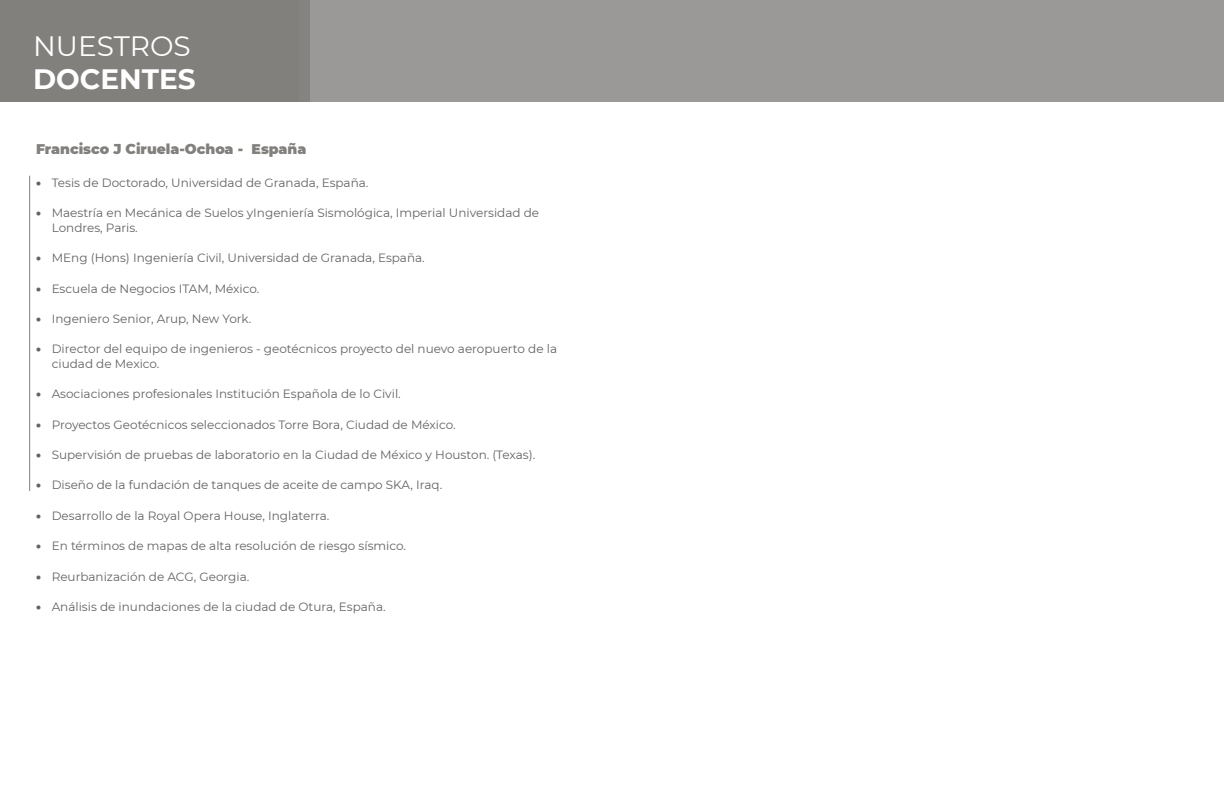
<style>
.page{position:relative;width:1224px;height:792px;background:#fff}
.page>*{position:absolute;margin:0;border:0;box-sizing:border-box;transform-origin:0 0}
.t1{font:28px "Montserrat";color:#fff}
.t2{font:700 28px "Montserrat";color:#fff}
.t3{font:900 14px "Montserrat";color:#82807d}
.t4{font:12px/14.4px "Montserrat";color:#636363}
.s1{font-weight:900}
</style>
<div class="page">
<div style="left:0;top:0;width:299px;height:102px;background:#82807d"></div>
<div style="left:299px;top:0;width:925px;height:102px;background:#9b9997"></div>
<hr style="left:29px;top:176px;width:1px;height:315px;background:#82807d">
<h1 class="t1" style="left:33px;top:26px;width:159px">NUESTROS</h1>
<h1 class="t2" style="left:33px;top:59px;width:164px">DOCENTES</h1>
<p class="t3" style="left:36px;top:139px;width:272px">Francisco J Ciruela-Ochoa - España</p>
<p class="t4" style="left:36px;top:175px;width:334px"><span class="s1">•</span> Tesis de Doctorado, Universidad de Granada, España.</p>
<p class="t4" style="left:52px;top:206px;width:489px;text-indent:-16px"><span class="s1">•</span> Maestría en Mecánica de Suelos yIngeniería Sismológica, Imperial Universidad de<br>Londres, Paris.</p>
<p class="t4" style="left:36px;top:250px;width:390px"><span class="s1">•</span> MEng (Hons) Ingeniería Civil, Universidad de Granada, España.</p>
<p class="t4" style="left:36px;top:281px;width:225px"><span class="s1">•</span> Escuela de Negocios ITAM, México.</p>
<p class="t4" style="left:36px;top:311px;width:217px"><span class="s1">•</span> Ingeniero Senior, Arup, New York.</p>
<p class="t4" style="left:52px;top:342px;width:507px;text-indent:-16px"><span class="s1">•</span> Director del equipo de ingenieros - geotécnicos proyecto del nuevo aeropuerto de la ciudad de Mexico.</p>
<p class="t4" style="left:36px;top:386px;width:366px"><span class="s1">•</span> Asociaciones profesionales Institución Española de lo Civil.</p>
<p class="t4" style="left:36px;top:417px;width:421px"><span class="s1">•</span> Proyectos Geotécnicos seleccionados Torre Bora, Ciudad de México.</p>
<p class="t4" style="left:36px;top:447px;width:501px"><span class="s1">•</span> Supervisión de pruebas de laboratorio en la Ciudad de México y Houston. (Texas).</p>
<p class="t4" style="left:36px;top:477px;width:408px"><span class="s1">•</span> Diseño de la fundación de tanques de aceite de campo SKA, Iraq.</p>
<p class="t4" style="left:36px;top:508px;width:295px"><span class="s1">•</span> Desarrollo de la Royal Opera House, Inglaterra.</p>
<p class="t4" style="left:36px;top:538px;width:372px"><span class="s1">•</span> En términos de mapas de alta resolución de riesgo sísmico.</p>
<p class="t4" style="left:36px;top:569px;width:215px"><span class="s1">•</span> Reurbanización de ACG, Georgia.</p>
<p class="t4" style="left:36px;top:599px;width:351px"><span class="s1">•</span> Análisis de inundaciones de la ciudad de Otura, España.</p>
</div>
